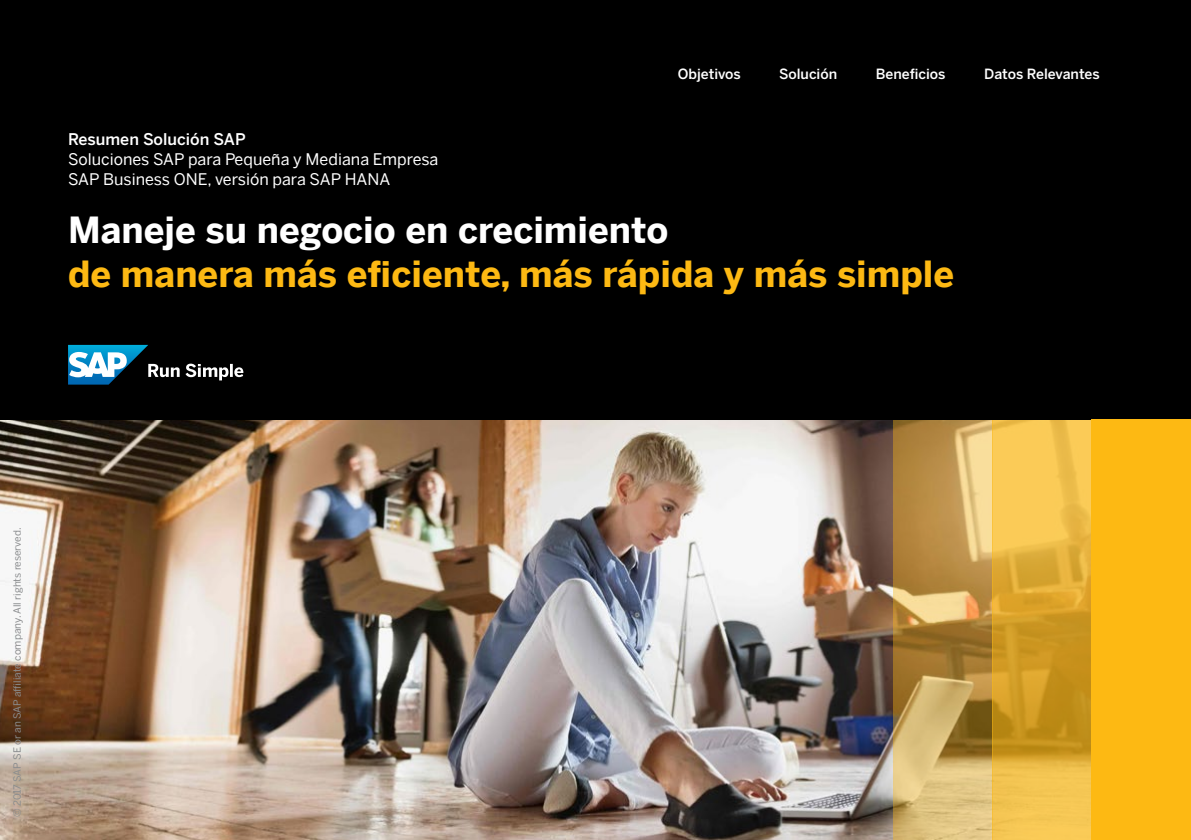
<style>
.page{position:relative;width:1191px;height:840px;background:#fff}
.page>*{position:absolute;margin:0;border:0;box-sizing:border-box;transform-origin:0 0}
.t1{font:700 36px "Benton Sans";color:#fdb913}
.t2{font:700 36px "Benton Sans";color:#fff}
.t3{font:16px/20px "Benton Sans";color:#fff}
.t4{font:500 16px "Benton Sans";color:#fff}
.t5{font:500 14px "Benton Sans";color:#fff}
.t6{font:10px "Benton Sans";color:#8a8c8e}
</style>
<div class="page">
<img style="left:0;top:420px;width:893px;height:419px">
<div style="left:0;top:0;width:1191px;height:420px;background:#000"></div>
<svg style="left:68px;top:345px;width:175px;height:39px"></svg>
<div style="left:1091px;top:420px;width:100px;height:419px;background:#fdb913"></div>
<svg style="left:992px;top:420px;width:99px;height:419px;background:#e2b03b"></svg>
<svg style="left:893px;top:420px;width:99px;height:419px;background:#c29e59"></svg>
<p class="t4" style="left:68px;top:129px;width:179px">Resumen Solución SAP</p>
<p class="t3" style="left:68px;top:147px;width:372px">Soluciones SAP para Pequeña y Mediana Empresa<br>SAP Business ONE, versión para SAP HANA</p>
<p class="t5" style="left:677px;top:65px;width:64px">Objetivos</p>
<p class="t5" style="left:779px;top:65px;width:60px">Solución</p>
<p class="t5" style="left:875px;top:65px;width:71px">Beneficios</p>
<p class="t5" style="left:984px;top:65px;width:117px">Datos Relevantes</p>
<h1 class="t2" style="left:68px;top:198px;width:602px">Maneje su negocio en crecimiento</h1>
<h1 class="t1" style="left:68px;top:242px;width:887px">de manera más eficiente, más rápida y más simple</h1>
<p class="t6" style="left:9px;top:816px;width:291px;rotate:-90deg">© 2017 SAP SE or an SAP affiliate company. All rights reserved.</p>
</div>
